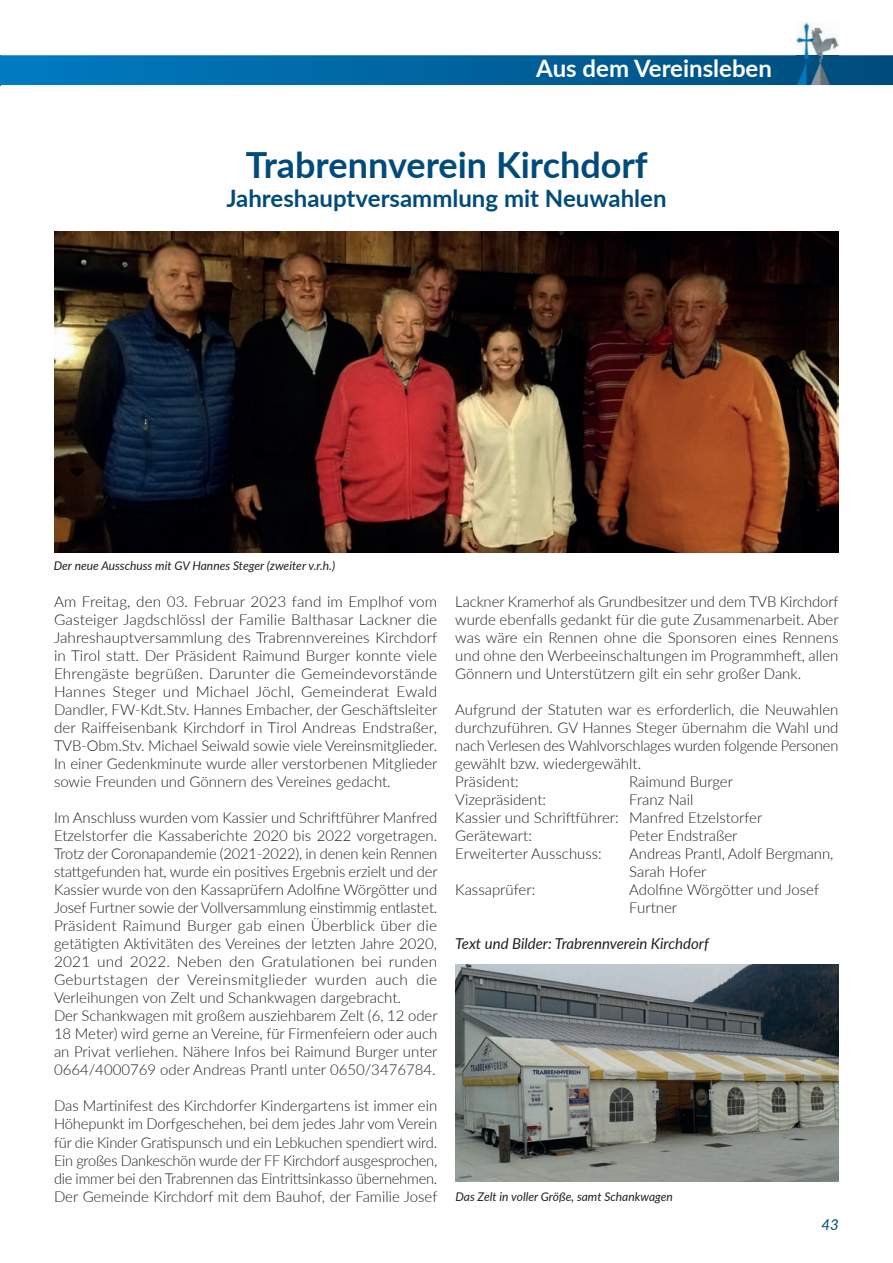
<style>
.page{position:relative;width:893px;height:1263px;background:#fff}
.page>*{position:absolute;margin:0;border:0;box-sizing:border-box;transform-origin:0 0}
.t1{font:700 36px "Lato";color:#004b7b}
.t2{font:700 24px "Lato";color:#004b7b}
.t3{font:700 24px "Lato";color:#fff}
.t4{font:300 15px/18px "Lato";color:#231f20}
.t5{font:italic 15px "Lato";color:#231f20}
.t6{font:italic 15px "Lato";color:#004b7b}
.t7{font:italic 12px "Lato";color:#231f20}
</style>
<div class="page">
<svg style="left:0;top:55px;width:893px;height:30px;background:#0265a0"></svg>
<img style="left:54px;top:232px;width:784px;height:321px">
<img style="left:455px;top:964px;width:383px;height:217px">
<img style="left:796px;top:23px;width:43px;height:61px">
<h2 class="t3" style="left:536px;top:50px;width:237px">Aus dem Vereinsleben</h2>
<h1 class="t1" style="left:246px;top:138px;width:403px">Trabrennverein Kirchdorf</h1>
<h2 class="t2" style="left:226px;top:180px;width:442px">Jahreshauptversammlung mit Neuwahlen</h2>
<p class="t7" style="left:54px;top:557px;width:283px">Der neue Ausschuss mit GV Hannes Steger (zweiter v.r.h.)</p>
<p class="t4" style="left:54px;top:592px;width:385px;text-align:justify">Am Freitag, den 03. Februar 2023 fand im Emplhof vom Gasteiger Jagdschlössl der Familie Balthasar Lackner die Jahreshauptversammlung des Trabrennvereines Kirchdorf in Tirol statt. Der Präsident Raimund Burger konnte viele Ehrengäste begrüßen. Darunter die Gemeindevorstände Hannes Steger und Michael Jöchl, Gemeinderat Ewald Dandler, FW-Kdt.Stv. Hannes Embacher, der Geschäftsleiter der Raiffeisenbank Kirchdorf in Tirol Andreas Endstraßer, TVB-Obm.Stv. Michael Seiwald sowie viele Vereinsmitglieder.<br>In einer Gedenkminute wurde aller verstorbenen Mitglieder sowie Freunden und Gönnern des Vereines gedacht.</p>
<p class="t4" style="left:54px;top:808px;width:385px">Im Anschluss wurden vom Kassier und Schriftführer Manfred Etzelstorfer die Kassaberichte 2020 bis 2022 vorgetragen.<br>Trotz der Coronapandemie (2021-2022), in denen kein Rennen stattgefunden hat, wurde ein positives Ergebnis erzielt und der Kassier wurde von den Kassaprüfern Adolfine Wörgötter und Josef Furtner sowie der Vollversammlung einstimmig entlastet.<br>Präsident Raimund Burger gab einen Überblick über die getätigten Aktivitäten des Vereines der letzten Jahre 2020, 2021 und 2022. Neben den Gratulationen bei runden Geburtstagen der Vereinsmitglieder wurden auch die Verleihungen von Zelt und Schankwagen dargebracht.<br>Der Schankwagen mit großem ausziehbarem Zelt (6, 12 oder 18 Meter) wird gerne an Vereine, für Firmenfeiern oder auch an Privat verliehen. Nähere Infos bei Raimund Burger unter 0664/4000769 oder Andreas Prantl unter 0650/3476784.</p>
<p class="t4" style="left:54px;top:1096px;width:385px;text-align:justify">Das Martinifest des Kirchdorfer Kindergartens ist immer ein Höhepunkt im Dorfgeschehen, bei dem jedes Jahr vom Verein für die Kinder Gratispunsch und ein Lebkuchen spendiert wird.<br>Ein großes Dankeschön wurde der FF Kirchdorf ausgesprochen, die immer bei den Trabrennen das Eintrittsinkasso übernehmen.<br>Der Gemeinde Kirchdorf mit dem Bauhof, der Familie Josef</p>
<p class="t4" style="left:455px;top:592px;width:385px;text-align:justify">Lackner Kramerhof als Grundbesitzer und dem TVB Kirchdorf wurde ebenfalls gedankt für die gute Zusammenarbeit. Aber was wäre ein Rennen ohne die Sponsoren eines Rennens und ohne den Werbeeinschaltungen im Programmheft, allen Gönnern und Unterstützern gilt ein sehr großer Dank.</p>
<p class="t4" style="left:455px;top:700px;width:385px">Aufgrund der Statuten war es erforderlich, die Neuwahlen durchzuführen. GV Hannes Steger übernahm die Wahl und nach Verlesen des Wahlvorschlages wurden folgende Personen gewählt bzw. wiedergewählt.<br>Präsident:</p>
<p class="t4" style="left:629px;top:772px;width:105px">Raimund Burger</p>
<p class="t4" style="left:455px;top:790px;width:92px">Vizepräsident:</p>
<p class="t4" style="left:455px;top:790px;width:309px;text-indent:174px">Franz Nail<br>Kassier und Schriftführer: Manfred Etzelstorfer<br>Gerätewart:</p>
<p class="t4" style="left:629px;top:826px;width:110px">Peter Endstraßer</p>
<p class="t4" style="left:455px;top:844px;width:148px">Erweiterter Ausschuss:</p>
<p class="t4" style="left:629px;top:844px;width:206px">Andreas Prantl, Adolf Bergmann,<br>Sarah Hofer</p>
<p class="t4" style="left:455px;top:880px;width:82px">Kassaprüfer:</p>
<p class="t4" style="left:629px;top:880px;width:191px">Adolfine Wörgötter und Josef<br>Furtner</p>
<p class="t5" style="left:455px;top:933px;width:255px">Text und Bilder: Trabrennverein Kirchdorf</p>
<p class="t7" style="left:455px;top:1187px;width:219px">Das Zelt in voller Größe, samt Schankwagen</p>
<p class="t6" style="left:822px;top:1213px;width:19px">43</p>
</div>
